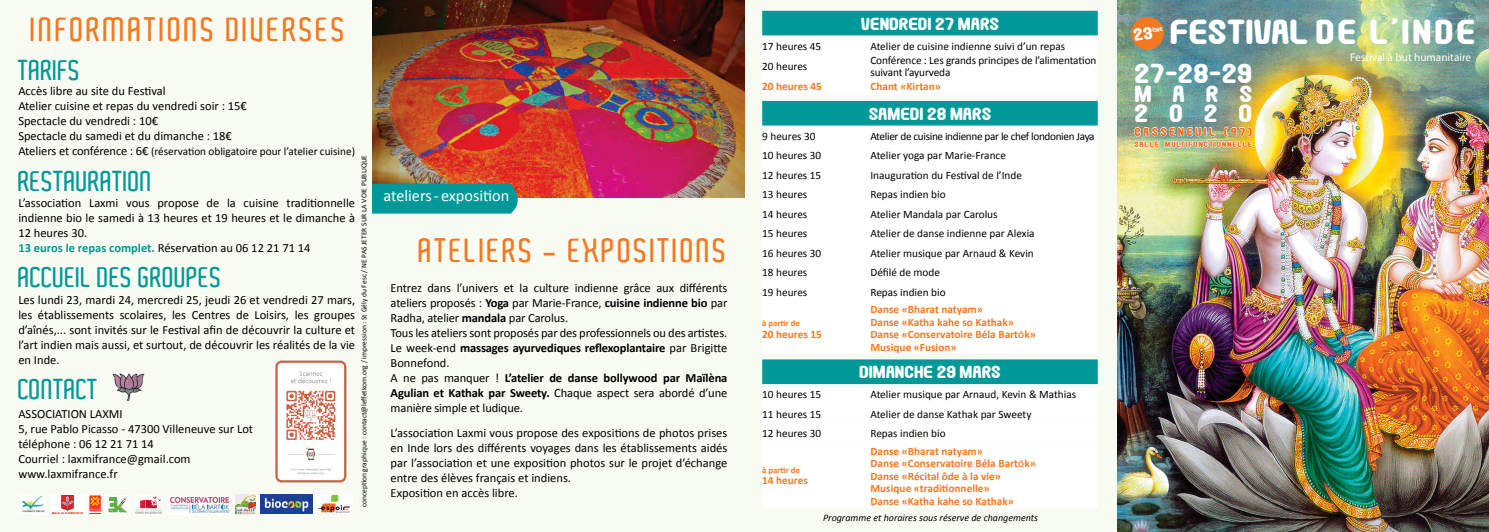
<style>
.page{position:relative;width:1489px;height:532px;background:#fff}
.page>*{position:absolute;margin:0;border:0;box-sizing:border-box;transform-origin:0 0}
.t1{font:600 32.5px "Aldo";letter-spacing:.07em;color:#f47820}
.t2{font:29.75px "Round Pop";color:#fff}
.t3{font:600 27.5px "Aldo";color:#009898}
.t4{font:23.5px "Round Pop";color:#fff}
.t5{font:21.5px "Round Pop";color:#fff}
.t6{font:20px "Round Pop";color:#fff}
.t7{font:16.25px "Calibri";color:#fff}
.t8{font:15px "Round Pop";color:#fff}
.t9{font:12.5px/15px "Calibri";color:#000}
.t10{font:11.25px/12.5px "Calibri";color:#000}
.t11{font:700 11.25px/12.5px "Calibri";color:#f47820}
.t12{font:11.25px "Calibri";letter-spacing:-.03em;color:#000}
.t13{font:11.25px "Myriad Pro";color:#fff}
.t14{font:italic 10px "Calibri";color:#000}
.t15{font:9.88px "Round Pop";letter-spacing:.24em;color:#f36f20}
.t16{font:700 8.75px "Calibri";color:#f47820}
.t17{font:7.5px "Calibri";color:#000}
.t18{font:6.75px "Round Pop";letter-spacing:.13em;color:#f36f20}
.s1{font-size:12.5px}
.s2{font-weight:700;color:#009898}
.s3{font-weight:700}
.s4{font-size:8.75px}
</style>
<div class="page">
<div style="left:0;top:0;width:1488px;height:531px;background:#f8fbf2"></div>
<img style="left:1117px;top:0;width:371px;height:531px">
<img style="left:372px;top:0;width:372px;height:198px">
<svg style="left:372px;top:183px;width:154px;height:30px;background:#139794"></svg>
<img style="left:1133px;top:108px;width:119px;height:46px">
<img style="left:112px;top:373px;width:33px;height:28px">
<svg style="left:89px;top:495px;width:12px;height:19px"></svg>
<img style="left:21px;top:495px;width:24px;height:19px">
<img style="left:51px;top:495px;width:33px;height:19px">
<svg style="left:106px;top:495px;width:23px;height:19px"></svg>
<svg style="left:108px;top:496px;width:19px;height:16px"></svg>
<img style="left:134px;top:495px;width:29px;height:19px">
<img style="left:260px;top:494px;width:52px;height:19px">
<img style="left:318px;top:495px;width:34px;height:18px">
<svg style="left:168px;top:496px;width:62px;height:18px"></svg>
<img style="left:170px;top:497px;width:58px;height:15px">
<img style="left:236px;top:494px;width:19px;height:20px">
<svg style="left:762px;top:11px;width:335px;height:373px;background:#21a5a4"></svg>
<div style="left:762px;top:36px;width:335px;height:60px;background:#fff"></div>
<div style="left:762px;top:126px;width:335px;height:228px;background:#fff"></div>
<div style="left:762px;top:384px;width:335px;height:124px;background:#fff"></div>
<div style="left:762px;top:423px;width:335px;height:19px;background:#fff"></div>
<img style="left:275px;top:360px;width:72px;height:123px">
<svg style="left:1129px;top:16px;width:36px;height:35px"></svg>
<h1 class="t1" style="left:31px;top:12px;width:316px">INFORMATIONS DIVERSES</h1>
<h3 class="t3" style="left:18px;top:55px;width:64px">TARIFS</h3>
<p class="t9" style="left:18px;top:84px;width:230px">Accès libre au site du Festival<br>Atelier cuisine et repas du vendredi soir : 15€ Spectacle du vendredi : 10€<br>Spectacle du samedi et du dimanche : 18€</p>
<p class="t10" style="left:18px;top:145px;width:338px"><span class="s1">Ateliers et conférence : 6€</span> (réservation obligatoire pour l’atelier cuisine)</p>
<p class="t17" style="left:359px;top:507px;width:353px;rotate:-90deg">conception graphique : contact@leffetkom.org / impression : St Gély du Fesc / NE PAS JETER SUR LA VOIE PUBLIQUE</p>
<h3 class="t3" style="left:18px;top:165px;width:136px">RESTAURATION</h3>
<p class="t9" style="left:18px;top:195px;width:338px">L’association Laxmi vous propose de la cuisine traditionnelle indienne bio le samedi à 13 heures et 19 heures et le dimanche à 12 heures 30.<br><span class="s2">13 euros le repas complet.</span> Réservation au 06 12 21 71 14</p>
<h3 class="t3" style="left:18px;top:262px;width:205px">ACCUEIL DES GROUPES</h3>
<p class="t9" style="left:18px;top:292px;width:338px;text-align:justify">Les lundi 23, mardi 24, mercredi 25, jeudi 26 et vendredi 27 mars, les établissements scolaires, les Centres de Loisirs, les groupes d’aînés,... sont invités sur le Festival afin de découvrir la culture et l’art indien mais aussi, et surtout, de découvrir les réalités de la vie en Inde.</p>
<h3 class="t3" style="left:18px;top:373px;width:82px">CONTACT</h3>
<p class="t9" style="left:18px;top:406px;width:236px">ASSOCIATION LAXMI<br>5, rue Pablo Picasso - 47300 Villeneuve sur Lot téléphone : 06 12 21 71 14<br>Courriel : laxmifrance@gmail.com www.laxmifrance.fr</p>
<h3 class="t7" style="left:383px;top:186px;width:127px">ateliers - exposition</h3>
<h1 class="t1" style="left:419px;top:232px;width:310px">ATELIERS - EXPOSITIONS</h1>
<p class="t9" style="left:390px;top:280px;width:338px">Entrez dans l’univers et la culture indienne grâce aux différents ateliers proposés : <span class="s3">Yoga</span> par Marie-France, <span class="s3">cuisine indienne bio</span> par Radha, atelier <span class="s3">mandala</span> par Carolus.<br>Tous les ateliers sont proposés par des professionnels ou des artistes.<br>Le week-end <span class="s3">massages ayurvediques reflexoplantaire</span> par Brigitte Bonnefond.<br>A ne pas manquer ! <span class="s3">L’atelier de danse bollywood par Maïlèna Agulian et Kathak par Sweety.</span> Chaque aspect sera abordé d’une manière simple et ludique.</p>
<p class="t9" style="left:390px;top:425px;width:338px">L’association Laxmi vous propose des expositions de photos prises en Inde lors des différents voyages dans les établissements aidés par l’association et une exposition photos sur le projet d’échange entre des élèves français et indiens.<br>Exposition en accès libre.</p>
<p class="t8" style="left:860px;top:13px;width:140px">VENDREDI 27 MARS</p>
<p class="t10" style="left:762px;top:40px;width:61px">17 heures 45</p>
<p class="t10" style="left:870px;top:40px;width:196px">Atelier de cuisine indienne suivi d’un repas</p>
<p class="t10" style="left:762px;top:60px;width:47px">20 heures</p>
<p class="t10" style="left:870px;top:54px;width:227px">Conférence : Les grands principes de l’alimentation suivant l’ayurveda</p>
<p class="t11" style="left:762px;top:80px;width:61px">20 heures 45</p>
<p class="t11" style="left:870px;top:80px;width:72px">Chant «Kirtan»</p>
<p class="t8" style="left:868px;top:103px;width:124px">SAMEDI 28 MARS</p>
<p class="t10" style="left:762px;top:130px;width:55px">9 heures 30</p>
<p class="t12" style="left:870px;top:129px;width:226px">Atelier de cuisine indienne par le chef londonien Jaya</p>
<p class="t10" style="left:762px;top:149px;width:61px">10 heures 30</p>
<p class="t10" style="left:870px;top:149px;width:137px">Atelier yoga par Marie-France</p>
<p class="t10" style="left:762px;top:169px;width:61px">12 heures 15</p>
<p class="t10" style="left:870px;top:169px;width:153px">Inauguration du Festival de l’Inde</p>
<p class="t10" style="left:762px;top:188px;width:47px">13 heures</p>
<p class="t10" style="left:870px;top:188px;width:77px">Repas indien bio</p>
<p class="t10" style="left:762px;top:208px;width:47px">14 heures</p>
<p class="t10" style="left:870px;top:208px;width:129px">Atelier Mandala par Carolus</p>
<p class="t10" style="left:762px;top:227px;width:47px">15 heures</p>
<p class="t10" style="left:870px;top:227px;width:166px">Atelier de danse indienne par Alexia</p>
<p class="t10" style="left:762px;top:247px;width:61px">16 heures 30</p>
<p class="t10" style="left:870px;top:247px;width:165px">Atelier musique par Arnaud &amp; Kevin</p>
<p class="t10" style="left:762px;top:266px;width:47px">18 heures</p>
<p class="t10" style="left:870px;top:266px;width:71px">Défilé de mode</p>
<p class="t10" style="left:762px;top:286px;width:47px">19 heures</p>
<p class="t10" style="left:870px;top:286px;width:77px">Repas indien bio</p>
<p class="t16" style="left:762px;top:318px;width:39px">à partir de</p>
<p class="t11" style="left:762px;top:327px;width:61px">20 heures 15</p>
<p class="t11" style="left:870px;top:303px;width:167px">Danse «Bharat natyam»<br>Danse «Katha kahe so Kathak»<br>Danse «Conservatoire Béla Bart<span class="s4">Ó</span>k»<br>Musique «Fusion»</p>
<p class="t8" style="left:859px;top:362px;width:143px">DIMANCHE 29 MARS</p>
<p class="t10" style="left:762px;top:388px;width:61px">10 heures 15</p>
<p class="t10" style="left:870px;top:388px;width:207px">Atelier musique par Arnaud, Kevin &amp; Mathias</p>
<p class="t10" style="left:762px;top:407px;width:61px">11 heures 15</p>
<p class="t10" style="left:870px;top:407px;width:162px">Atelier de danse Kathak par Sweety</p>
<p class="t10" style="left:762px;top:427px;width:61px">12 heures 30</p>
<p class="t10" style="left:870px;top:427px;width:77px">Repas indien bio</p>
<p class="t16" style="left:762px;top:464px;width:39px">à partir de</p>
<p class="t11" style="left:762px;top:474px;width:47px">14 heures</p>
<p class="t11" style="left:870px;top:444px;width:167px">Danse «Bharat natyam»<br>Danse «Conservatoire Béla Bart<span class="s4">Ó</span>k»<br>Danse «Récital ôde à la vie»<br>Musique «traditionnelle»<br>Danse «Katha kahe so Kathak»</p>
<p class="t14" style="left:823px;top:510px;width:216px">Programme et horaires sous réserve de changements</p>
<h2 class="t2" style="left:1169px;top:11px;width:307px">FESTIVAL DE L’INDE</h2>
<h3 class="t4" style="left:1134px;top:57px;width:119px">27-28-29</h3>
<h3 class="t6" style="left:1134px;top:80px;width:119px">MARS</h3>
<h3 class="t5" style="left:1134px;top:98px;width:119px">2020</h3>
<p class="t15" style="left:1134px;top:125px;width:119px">CASSENEUIL (47)</p>
<p class="t18" style="left:1134px;top:139px;width:119px">SALLE MULTIFONCTIONNELLE</p>
<p class="t13" style="left:1349px;top:50px;width:123px">Festival à but humanitaire</p>
</div>
